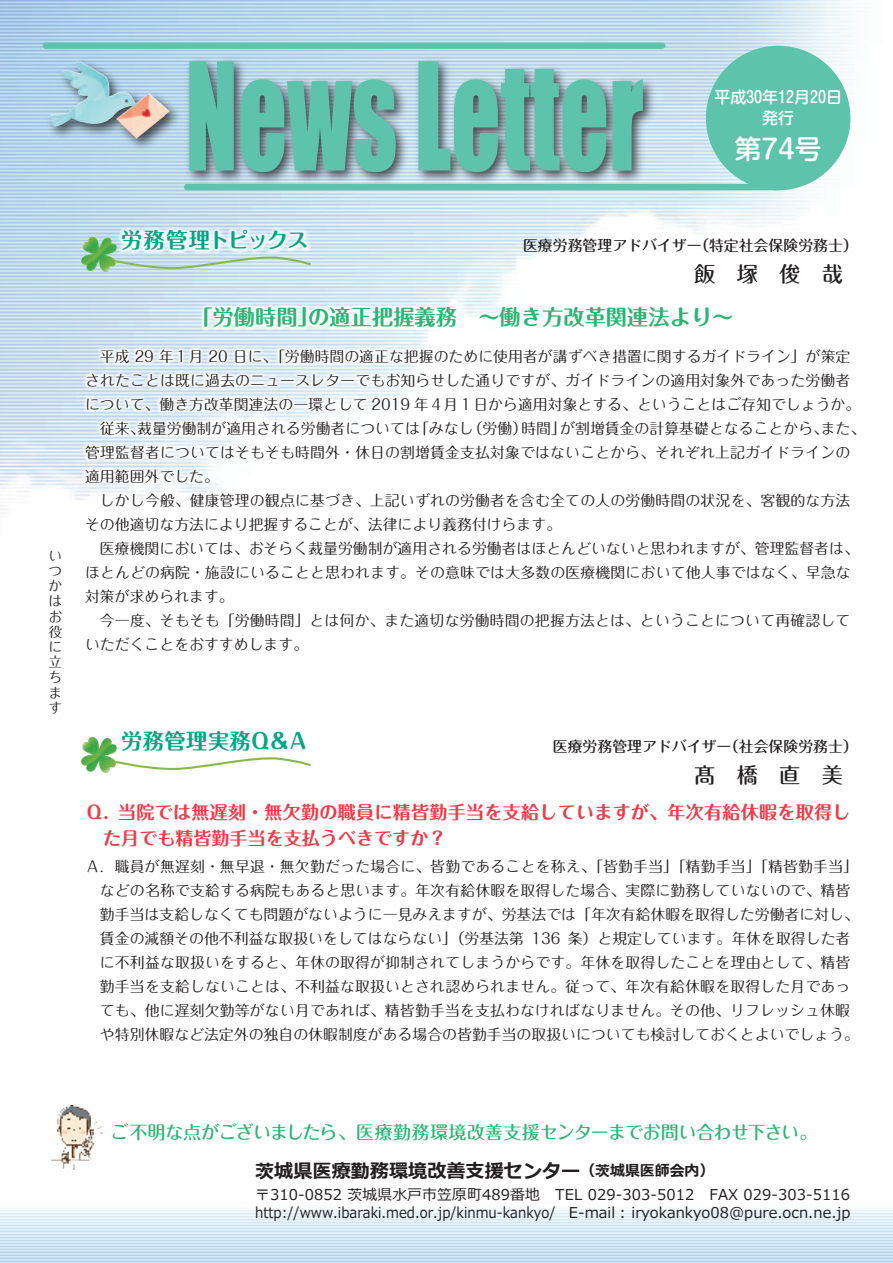
<style>
.page{position:relative;width:893px;height:1263px;background:#fff}
.page>*{position:absolute;margin:0;border:0;box-sizing:border-box;transform-origin:0 0}
.t1{font:138.15px "Impact";color:#5dc3ad;scale:.7 1}
.t2{font:500 26.55px "Shin M Go Pr 6";color:#fff}
.t3{font:700 21.3px "Maru Fo Pro";color:#2bb572}
.t4{font:500 21.3px "Maru Fo Pro";color:#231f20}
.t5{font:700 21.3px "Maru Fo Pro";letter-spacing:-.06em;color:#00a786}
.t6{font:700 21.3px "Maru Fo Pro";letter-spacing:.015em;color:#00a786}
.t7{font:700 19.2px "Meiryo";color:#231f20}
.t8{font:700 18px/26.5px "Maru Fo Pro";letter-spacing:.015em;color:#ee3d49}
.t9{font:500 18px "Maru Fo Pro";letter-spacing:-.025em;color:#2bb572}
.t10{font:500 15.9px/20.2px "Shin M Go Pr 6";color:#fff;text-align:center}
.t11{font:14.85px/24px "Maru Fo Pro";letter-spacing:.01em;color:#231f20}
.t12{font:14.85px/18.1px "Meiryo";color:#231f20}
.t13{font:500 14.85px "Maru Fo Pro";color:#231f20}
.t14{font:13.8px/15.1px "Maru Fo Pro";color:#231f20}
.s1{font-size:14.85px}
</style>
<div class="page">
<img style="left:0;top:0;width:855px;height:514px">
<svg style="left:0;top:1211px;width:893px;height:49px;background:#dceef8"></svg>
<hr style="left:0;top:1210px;width:893px;height:1px;background:#b7cee6">
<hr style="left:0;top:1213px;width:893px;height:1px;background:#b7cee6">
<hr style="left:0;top:1216px;width:893px;height:1px;background:#b7cee6">
<hr style="left:0;top:1219px;width:893px;height:1px;background:#b7cee6">
<hr style="left:0;top:1222px;width:893px;height:1px;background:#b7cee6">
<hr style="left:0;top:1225px;width:893px;height:1px;background:#b7cee6">
<hr style="left:0;top:1228px;width:893px;height:1px;background:#b7cee6">
<hr style="left:0;top:1231px;width:893px;height:1px;background:#b7cee6">
<hr style="left:0;top:1234px;width:893px;height:1px;background:#b7cee6">
<hr style="left:0;top:1237px;width:893px;height:1px;background:#b7cee6">
<hr style="left:0;top:1240px;width:893px;height:1px;background:#b7cee6">
<hr style="left:0;top:1243px;width:893px;height:1px;background:#b7cee6">
<hr style="left:0;top:1246px;width:893px;height:1px;background:#b7cee6">
<hr style="left:0;top:1249px;width:893px;height:1px;background:#b7cee6">
<hr style="left:0;top:1252px;width:893px;height:1px;background:#b7cee6">
<hr style="left:0;top:1254px;width:893px;height:2px;background:#b7cee6">
<hr style="left:0;top:1257px;width:893px;height:2px;background:#b7cee6">
<hr style="left:0;top:1260px;width:893px;height:2px;background:#b7cee6">
<hr style="left:0;top:1262px;width:893px;height:1px;background:#b7cee6">
<img style="left:28px;top:292px;width:827px;height:222px">
<img style="left:64px;top:174px;width:301px;height:74px">
<img style="left:31px;top:248px;width:824px;height:137px">
<svg style="left:118px;top:757px;width:193px;height:13px"></svg>
<img style="left:81px;top:737px;width:37px;height:36px">
<div style="left:187px;top:184px;width:591px;height:6px;background:#5dc3ad"></div>
<img style="left:21px;top:34px;width:179px;height:140px">
<img style="left:62px;top:62px;width:21px;height:30px">
<div style="left:706px;top:46px;width:144px;height:144px;background:#5dc3ad;border-radius:50%"></div>
<img style="left:172px;top:38px;width:494px;height:195px">
<img style="left:51px;top:1106px;width:51px;height:63px">
<p class="t14" style="left:48px;top:546px;width:15px">いつかはお役に立ちます</p>
<h1 class="t1" style="left:185px;top:9px;width:656px">News Letter</h1>
<p class="t10" style="left:714px;top:86px;width:129px">平成30年12月20日発行</p>
<h2 class="t2" style="left:735px;top:128px;width:88px">第74号</h2>
<h3 class="t5" style="left:121px;top:223px;width:189px">労務管理トピックス</h3>
<p class="t13" style="left:523px;top:234px;width:336px">医療労務管理アドバイザー（特定社会保険労務士）</p>
<h3 class="t4" style="left:694px;top:257px;width:150px">飯　塚　俊　哉</h3>
<h3 class="t3" style="left:191px;top:300px;width:544px">「労働時間」の適正把握義務　～働き方改革関連法より～</h3>
<p class="t11" style="left:85px;top:342px;width:782px">　平成 29 年１月 20 日に、「労働時間の適正な把握のために使用者が講ずべき措置に関するガイドライン」が策定されたことは既に過去のニュースレターでもお知らせした通りですが、ガイドラインの適用対象外であった労働者について、働き方改革関連法の一環として 2019 年４月１日から適用対象とする、ということはご存知でしょうか。　従来、裁量労働制が適用される労働者については「みなし（労働）時間」が割増賃金の計算基礎となることから、また、管理監督者についてはそもそも時間外・休日の割増賃金支払対象ではないことから、それぞれ上記ガイドラインの適用範囲外でした。<br>　しかし今般、健康管理の観点に基づき、上記いずれの労働者を含む全ての人の労働時間の状況を、客観的な方法その他適切な方法により把握することが、法律により義務付けらます。<br>　医療機関においては、おそらく裁量労働制が適用される労働者はほとんどいないと思われますが、管理監督者は、ほとんどの病院・施設にいることと思われます。その意味では大多数の医療機関において他人事ではなく、早急な対策が求められます。<br>　今一度、そもそも「労働時間」とは何か、また適切な労働時間の把握方法とは、ということについて再確認していただくことをおすすめします。</p>
<h3 class="t6" style="left:121px;top:724px;width:189px">労務管理実務Ｑ＆Ａ</h3>
<p class="t13" style="left:553px;top:735px;width:307px">医療労務管理アドバイザー（社会保険労務士）</p>
<h3 class="t4" style="left:694px;top:758px;width:150px">髙　橋　直　美</h3>
<p class="t8" style="left:103px;top:796px;width:749px;text-indent:-18px">Ｑ. 当院では無遅刻・無欠勤の職員に精皆勤手当を支給していますが、年次有給休暇を取得した月でも精皆勤手当を支払うべきですか？</p>
<p class="t11" style="left:100px;top:853px;width:760px;text-indent:-15px">Ａ．職員が無遅刻・無早退・無欠勤だった場合に、皆勤であることを称え、「皆勤手当」「精勤手当」「精皆勤手当」などの名称で支給する病院もあると思います。年次有給休暇を取得した場合、実際に勤務していないので、精皆勤手当は支給しなくても問題がないように一見みえますが、労基法では「年次有給休暇を取得した労働者に対し、賃金の減額その他不利益な取扱いをしてはならない」（労基法第 136 条）と規定しています。年休を取得した者に不利益な取扱いをすると、年休の取得が抑制されてしまうからです。年休を取得したことを理由として、精皆勤手当を支給しないことは、不利益な取扱いとされ認められません。従って、年次有給休暇を取得した月であっても、他に遅刻欠勤等がない月であれば、精皆勤手当を支払わなければなりません。その他、リフレッシュ休暇や特別休暇など法定外の独自の休暇制度がある場合の皆勤手当の取扱いについても検討しておくとよいでしょう。</p>
<p class="t9" style="left:111px;top:1117px;width:709px">ご不明な点がございましたら、医療勤務環境改善支援センターまでお問い合わせ下さい。</p>
<p class="t7" style="left:255px;top:1157px;width:461px">茨城県医療勤務環境改善支援センター<span class="s1">（茨城県医師会内）</span></p>
<p class="t12" style="left:255px;top:1186px;width:597px">〒310-0852 茨城県水戸市笠原町489番地　TEL 029-303-5012　FAX 029-303-5116 http://www.ibaraki.med.or.jp/kinmu-kankyo/　E-mail： iryokankyo08@pure.ocn.ne.jp</p>
</div>
